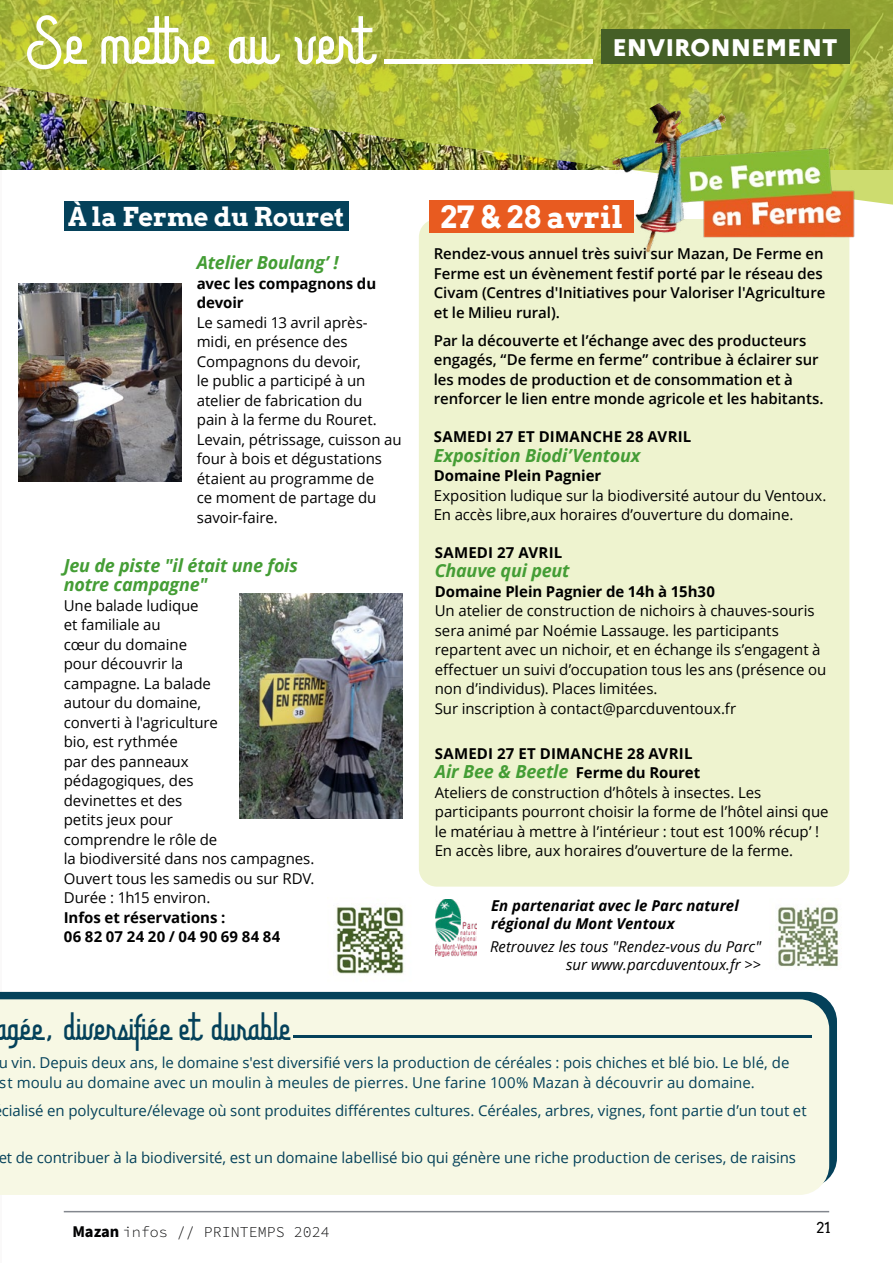
<style>
.page{position:relative;width:893px;height:1263px;background:#fff}
.page>*{position:absolute;margin:0;border:0;box-sizing:border-box;transform-origin:0 0}
.t1{font:75px "Brotherline";color:#fff}
.t2{font:43.5px "Brotherline";letter-spacing:.005em;color:#04415a}
.t3{font:700 30px "Arvo";color:#fff}
.t4{font:700 25.5px "Arvo";color:#fff}
.t5{font:800 24px "Marianne";color:#fff}
.t6{font:italic 700 18px/19.5px "Open Sans";letter-spacing:-.015em;color:#449d35}
.t7{font:15px/19.5px "Open Sans";letter-spacing:-.005em;color:#000}
.t8{font:15px/19.5px "Open Sans";letter-spacing:-.005em;color:#04415a}
.t9{font:600 15px/19.5px "Open Sans";letter-spacing:-.005em;color:#000}
.t10{font:700 15px/19.5px "Open Sans";color:#000}
.t11{font:italic 15px/18px "Open Sans";color:#000;text-align:right}
.t12{font:italic 700 15px/18px "Open Sans";color:#000}
.t13{font:15px "Source Code Variable";color:#020203}
.t14{font:700 15px "Open Sans";letter-spacing:.02em;color:#000}
.t15{font:15px "Arvo";color:#000}
.s1{font-style:normal;font-size:15px;color:#000}
.s2{font-family:"Source Sans Pro";font-weight:700;font-size:16.5px}
</style>
<div class="page">
<hr style="left:64px;top:1211px;width:765px;height:1px;background:#83878e">
<hr style="left:0;top:0;width:1px;height:1263px;background:#f0ecec">
<div style="left:0;top:992px;width:837px;height:186px;background:#04415a"></div>
<div style="left:0;top:999px;width:829px;height:196px;background:#f7f8e4"></div>
<div style="left:419px;top:219px;width:430px;height:668px;background:#eef3cf;border-radius:18px"></div>
<img style="left:0;top:0;width:893px;height:206px">
<hr style="left:384px;top:60px;width:208px;height:4px;background:#fff">
<img style="left:609px;top:96px;width:261px;height:159px">
<hr style="left:293px;top:1035px;width:519px;height:2px;background:#04415a">
<div style="left:429px;top:200px;width:205px;height:33px;background:#e85b20"></div>
<div style="left:64px;top:201px;width:285px;height:30px;background:#04415a"></div>
<img style="left:18px;top:284px;width:164px;height:198px">
<img style="left:239px;top:593px;width:164px;height:226px">
<img style="left:336px;top:906px;width:68px;height:68px">
<img style="left:435px;top:899px;width:42px;height:58px">
<img style="left:777px;top:906px;width:62px;height:61px">
<div style="left:601px;top:30px;width:248px;height:34px;background:#455f26"></div>
<svg style="left:0;top:0;width:29px;height:84px;background:#b2be3c"></svg>
<h1 class="t1" style="left:25px;top:1px;width:343px">Se mettre au vert</h1>
<h3 class="t5" style="left:613px;top:29px;width:226px">ENVIRONNEMENT</h3>
<h3 class="t4" style="left:68px;top:200px;width:278px">À la Ferme du Rouret</h3>
<p class="t6" style="left:197px;top:253px;width:143px">Atelier Boulang’ !</p>
<p class="t10" style="left:197px;top:273px;width:181px">avec les compagnons du devoir</p>
<p class="t7" style="left:197px;top:312px;width:206px">Le samedi 13 avril après&shy;midi, en présence des<br>Compagnons du devoir,<br>le public a participé à un atelier de fabrication du<br>pain à la ferme du Rouret.<br>Levain, pétrissage, cuisson au four à bois et dégustations étaient au programme de<br>ce moment de partage du savoir-faire.</p>
<h3 class="t3" style="left:440px;top:198px;width:185px">27 &amp; 28 avril</h3>
<p class="t9" style="left:434px;top:244px;width:393px">Rendez-vous annuel très suivi sur Mazan, De Ferme en Ferme est un évènement festif porté par le réseau des Civam (Centres d'Initiatives pour Valoriser l'Agriculture et le Milieu rural).</p>
<p class="t9" style="left:434px;top:330px;width:391px">Par la découverte et l’échange avec des producteurs engagés, “De ferme en ferme” contribue à éclairer sur les modes de production et de consommation et à renforcer le lien entre monde agricole et les habitants.</p>
<p class="t10" style="left:434px;top:426px;width:259px">SAMEDI 27 ET DIMANCHE 28 AVRIL</p>
<p class="t6" style="left:434px;top:445px;width:208px">Exposition Biodi’Ventoux</p>
<p class="t10" style="left:434px;top:465px;width:169px">Domaine Plein Pagnier</p>
<p class="t7" style="left:434px;top:485px;width:394px">Exposition ludique sur la biodiversité autour du Ventoux.<br>En accès libre,aux horaires d’ouverture du domaine.</p>
<p class="t14" style="left:435px;top:542px;width:129px">SAMEDI 27 AVRIL</p>
<p class="t6" style="left:435px;top:561px;width:136px">Chauve qui peut</p>
<p class="t10" style="left:435px;top:581px;width:282px">Domaine Plein Pagnier de 14h à 15h30</p>
<p class="t7" style="left:435px;top:601px;width:393px">Un atelier de construction de nichoirs à chauves-souris sera animé par Noémie Lassauge. les participants repartent avec un nichoir, et en échange ils s’engagent à effectuer un suivi d’occupation tous les ans (présence ou non d’individus). Places limitées.<br>Sur inscription à contact@parcduventoux.fr</p>
<p class="t6" style="left:64px;top:555px;width:236px">Jeu de piste "il était une fois notre campagne"</p>
<p class="t7" style="left:64px;top:595px;width:252px">Une balade ludique<br>et familiale au<br>cœur du domaine<br>pour découvrir la<br>campagne. La balade<br>autour du domaine,<br>converti à l'agriculture<br>bio, est rythmée<br>par des panneaux<br>pédagogiques, des<br>devinettes et des<br>petits jeux pour<br>comprendre le rôle de<br>la biodiversité dans nos campagnes.<br>Ouvert tous les samedis ou sur RDV.<br>Durée : 1h15 environ.</p>
<p class="t10" style="left:64px;top:907px;width:218px">Infos et réservations :<br>06 82 07 24 20 / 04 90 69 84 84</p>
<p class="t12" style="left:491px;top:896px;width:249px">En partenariat avec le Parc naturel régional du Mont Ventoux</p>
<p class="t11" style="left:490px;top:937px;width:273px">Retrouvez les tous "Rendez-vous du Parc" sur www.parcduventoux.fr &gt;&gt;</p>
<p class="t10" style="left:435px;top:743px;width:259px">SAMEDI 27 ET DIMANCHE 28 AVRIL</p>
<p class="t6" style="left:435px;top:762px;width:267px">Air Bee &amp; Beetle <span class="s1">Ferme du Rouret</span></p>
<p class="t7" style="left:435px;top:782px;width:395px">Ateliers de construction d’hôtels à insectes. Les participants pourront choisir la forme de l’hôtel ainsi que le matériau à mettre à l’intérieur : tout est 100% récup’ !<br>En accès libre, aux horaires d’ouverture de la ferme.</p>
<h2 class="t2" style="left:-5px;top:1003px;width:298px">agée, diversifiée et durable</h2>
<p class="t8" style="left:-1px;top:1052px;width:792px">u vin. Depuis deux ans, le domaine s'est diversifié vers la production de céréales : pois chiches et blé bio. Le blé, de st moulu au domaine avec un moulin à meules de pierres. Une farine 100% Mazan à découvrir au domaine.</p>
<p class="t8" style="left:2px;top:1100px;width:806px">cialisé en polyculture/élevage où sont produites différentes cultures. Céréales, arbres, vignes, font partie d’un tout et</p>
<p class="t8" style="left:-2px;top:1147px;width:799px">et de contribuer à la biodiversité, est un domaine labellisé bio qui génère une riche production de cerises, de raisins</p>
<p class="t13" style="left:72px;top:1221px;width:259px"><span class="s2">Mazan</span> infos // PRINTEMPS 2024</p>
<p class="t15" style="left:816px;top:1218px;width:16px">21</p>
</div>
